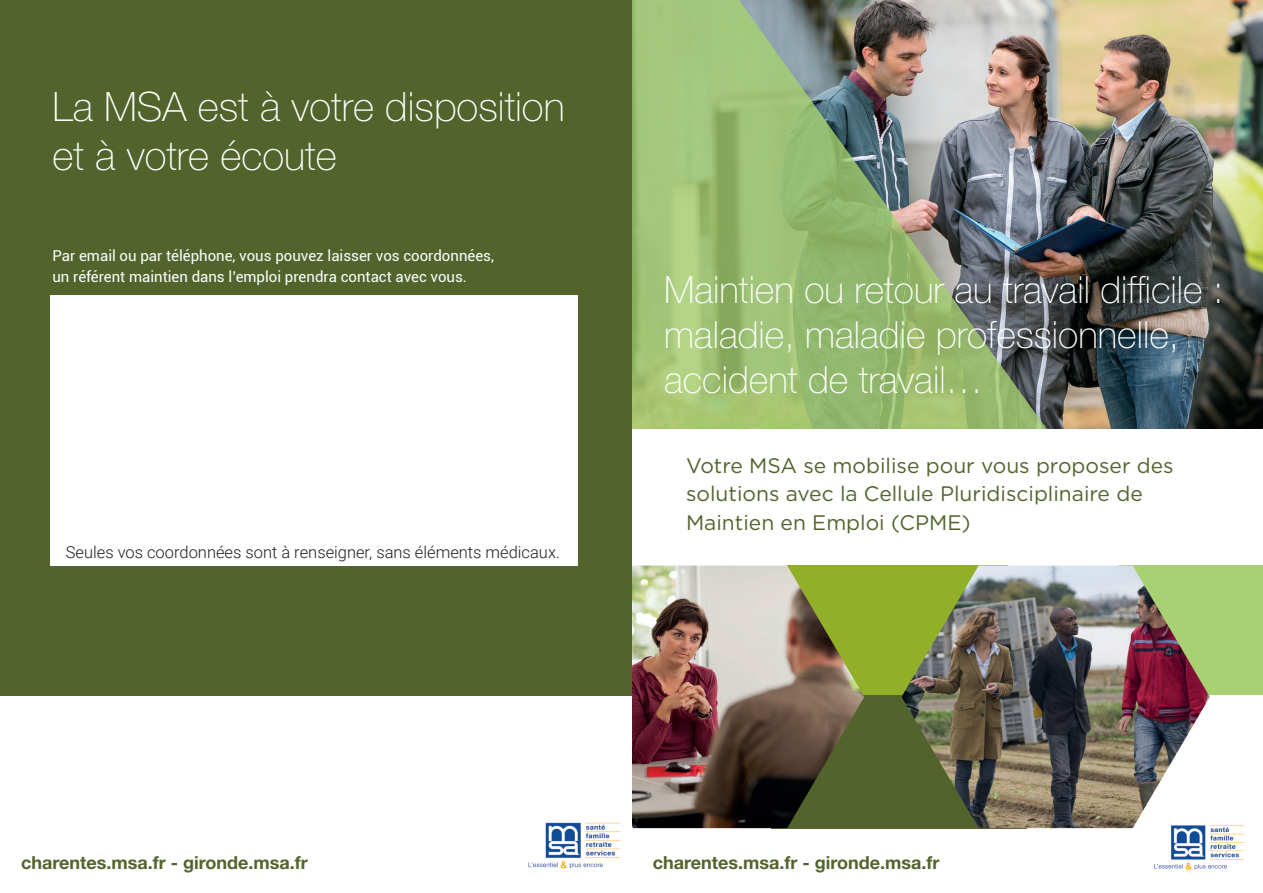
<style>
.page{position:relative;width:1263px;height:893px;background:#fff}
.page>*{position:absolute;margin:0;border:0;box-sizing:border-box;transform-origin:0 0}
.t1{font:100 40.5px/48.6px "Helvetica Neue LT Std";color:#fff}
.t2{font:100 37.5px/45px "Helvetica Neue LT Std";color:#fff}
.t3{font:21px/28.5px "Gotham";color:#52642c}
.t4{font:700 18px "Helvetica Neue LT Std";color:#52642c}
.t5{font:300 16.5px "Roboto";color:#231f20}
.t6{font:15px/21.6px "Roboto";color:#fff}
</style>
<div class="page">
<img style="left:1050px;top:0;width:213px;height:428px">
<img style="left:631px;top:0;width:419px;height:537px">
<div style="left:520px;top:429px;width:743px;height:88px;background:#fff"></div>
<div style="left:1120px;top:566px;width:143px;height:129px;background:#a7d172"></div>
<div style="left:788px;top:566px;width:220px;height:129px;background:#92af2a"></div>
<div style="left:772px;top:695px;width:255px;height:133px;background:#52642c"></div>
<img style="left:1154px;top:825px;width:90px;height:45px">
<img style="left:631px;top:566px;width:233px;height:262px">
<img style="left:901px;top:566px;width:309px;height:262px">
<div style="left:0;top:0;width:631px;height:695px;background:#52642c"></div>
<div style="left:50px;top:295px;width:527px;height:271px;background:#fff"></div>
<img style="left:528px;top:822px;width:93px;height:47px">
<h1 class="t1" style="left:52px;top:82px;width:514px">La MSA est à votre disposition et à votre écoute</h1>
<p class="t6" style="left:52px;top:244px;width:443px">Par email ou par téléphone, vous pouvez laisser vos coordonnées, un référent maintien dans l’emploi prendra contact avec vous.</p>
<p class="t5" style="left:66px;top:540px;width:496px">Seules vos coordonnées sont à renseigner, sans éléments médicaux.</p>
<h2 class="t2" style="left:664px;top:267px;width:561px">Maintien ou retour au travail difficile : maladie, maladie professionnelle, accident de travail…</h2>
<h3 class="t3" style="left:686px;top:450px;width:489px">Votre MSA se mobilise pour vous proposer des solutions avec la Cellule Pluridisciplinaire de<br>Maintien en Emploi (CPME)</h3>
<p class="t4" style="left:21px;top:851px;width:288px">charentes.msa.fr - gironde.msa.fr</p>
<p class="t4" style="left:653px;top:851px;width:288px">charentes.msa.fr - gironde.msa.fr</p>
</div>
